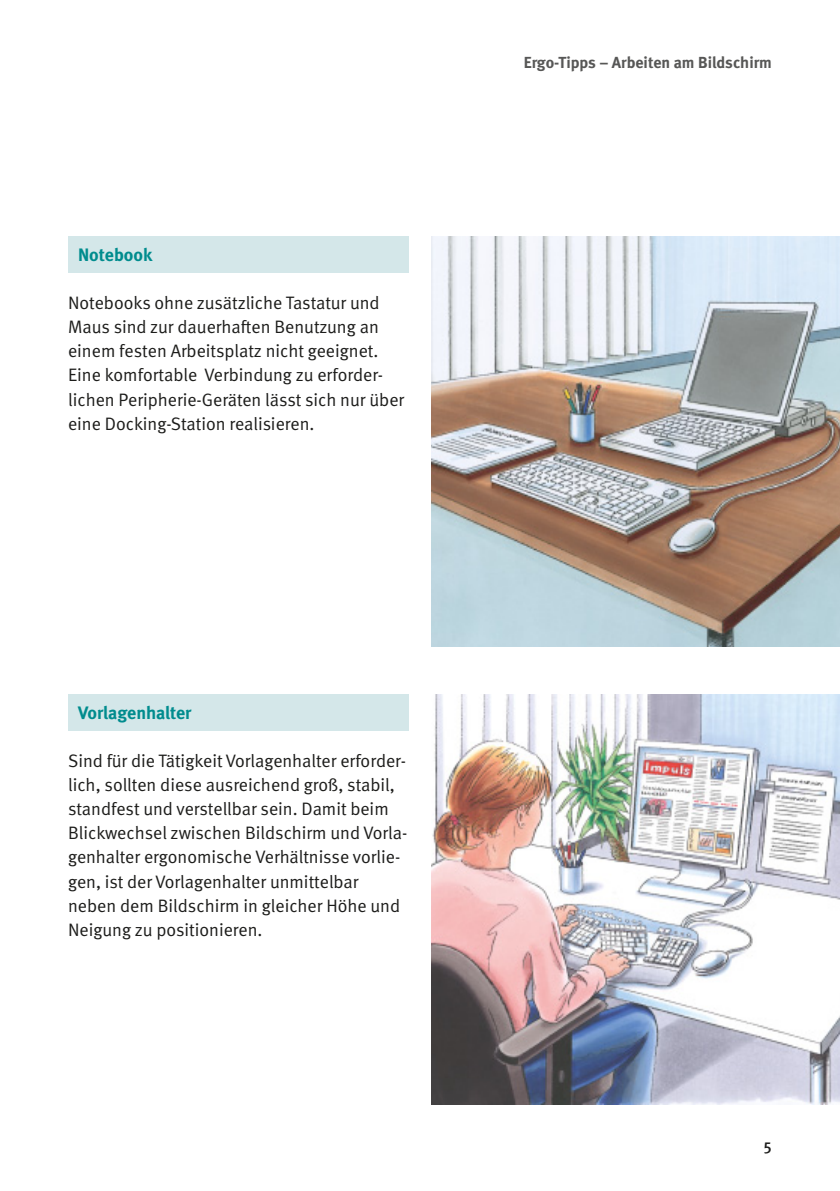
<style>
.page{position:relative;width:840px;height:1191px;background:#fff}
.page>*{position:absolute;margin:0;border:0;box-sizing:border-box;transform-origin:0 0}
.t1{font:18px/24px "DGUV Meta";color:#1d1d1b}
.t2{font:700 18px "DGUV Meta";color:#008c8e}
.t3{font:700 16px "DGUV Meta";color:#575756}
.t4{font:500 16px "DGUV Meta";color:#1d1d1b}
</style>
<div class="page">
<img style="left:431px;top:694px;width:408px;height:410px">
<img style="left:431px;top:237px;width:408px;height:409px">
<div style="left:68px;top:237px;width:340px;height:36px;background:#d4e7e9"></div>
<div style="left:68px;top:694px;width:340px;height:37px;background:#d4e7e9"></div>
<p class="t2" style="left:78px;top:247px;width:76px">Notebook</p>
<p class="t1" style="left:68px;top:292px;width:337px">Notebooks ohne zusätzliche Tastatur und Maus sind zur dauerhaften Be nut zung an einem festen Arbeits platz nicht geeignet.<br>Eine komfortable Ver bindung zu erforder&shy;lichen Peri pherie-Geräten lässt sich nur über eine Docking-Station realisieren.</p>
<p class="t2" style="left:78px;top:705px;width:115px">Vorlagenhalter</p>
<p class="t1" style="left:68px;top:750px;width:340px">Sind für die Tätigkeit Vorlagenhalter erforder&shy;lich, sollten diese ausreichend groß, stabil, standfest und verstellbar sein. Damit beim Blick wech sel zwischen Bildschirm und Vorla&shy;genhalter ergonomische Verhält nisse vorlie&shy;gen, ist der Vorlagenhalter unmittelbar neben dem Bildschirm in gleicher Höhe und Neigung zu positionieren.</p>
<p class="t3" style="left:523px;top:56px;width:249px">Ergo-Tipps – Arbeiten am Bildschirm</p>
<p class="t4" style="left:763px;top:1140px;width:9px">5</p>
</div>
